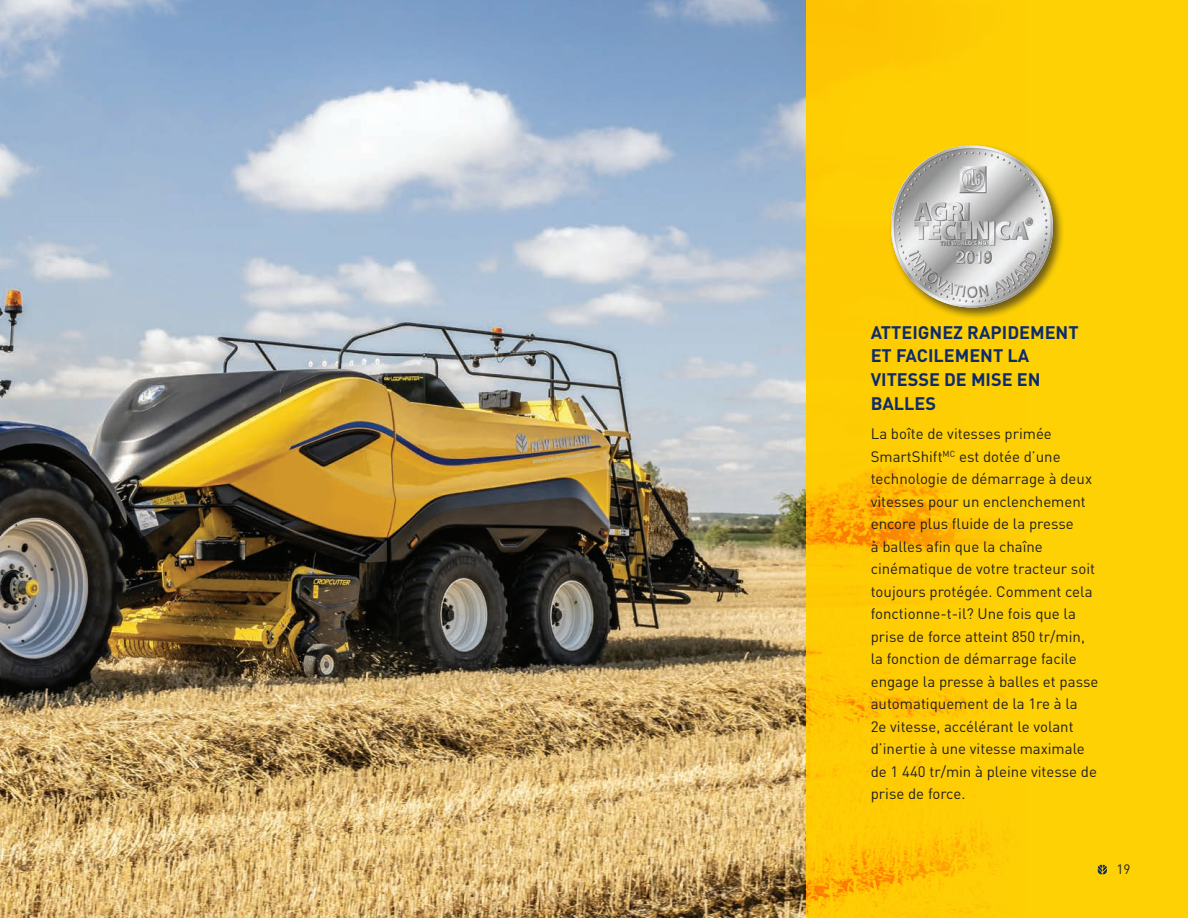
<style>
.page{position:relative;width:1188px;height:918px;background:#fff}
.page>*{position:absolute;margin:0;border:0;box-sizing:border-box;transform-origin:0 0}
.t1{font:700 18px/24px "DIN Pro";color:#0d2b6d}
.t2{font:15px/22.5px "DIN Pro";color:#231f20}
.t3{font:13.5px "DIN Pro";color:#231f20}
</style>
<div class="page">
<img style="left:0;top:0;width:807px;height:918px">
<div style="left:807px;top:0;width:381px;height:918px;background:#fed105"></div>
<img style="left:807px;top:0;width:201px;height:918px">
<svg style="left:1098px;top:865px;width:9px;height:9px"></svg>
<div style="left:888px;top:143px;width:177px;height:177px;background:#231f20;opacity:.65"></div>
<img style="left:891px;top:146px;width:162px;height:162px;border-radius:81px">
<p class="t1" style="left:871px;top:318px;width:209px">ATTEIGNEZ RAPIDEMENT<br>ET FACILEMENT LA<br>VITESSE DE MISE EN<br>BALLES</p>
<p class="t2" style="left:871px;top:421px;width:229px">La boîte de vitesses primée<br>SmartShift<sup>MC</sup> est dotée d’une technologie de démarrage à deux vitesses pour un enclenchement encore plus fluide de la presse<br>à balles afin que la chaîne cinématique de votre tracteur soit toujours protégée. Comment cela fonctionne-t-il? Une fois que la prise de force atteint 850 tr/min, la fonction de démarrage facile engage la presse à balles et passe automatiquement de la 1re à la<br>2e vitesse, accélérant le volant d’inertie à une vitesse maximale de 1 440 tr/min à pleine vitesse de prise de force.</p>
<p class="t3" style="left:1117px;top:859px;width:16px">19</p>
</div>
